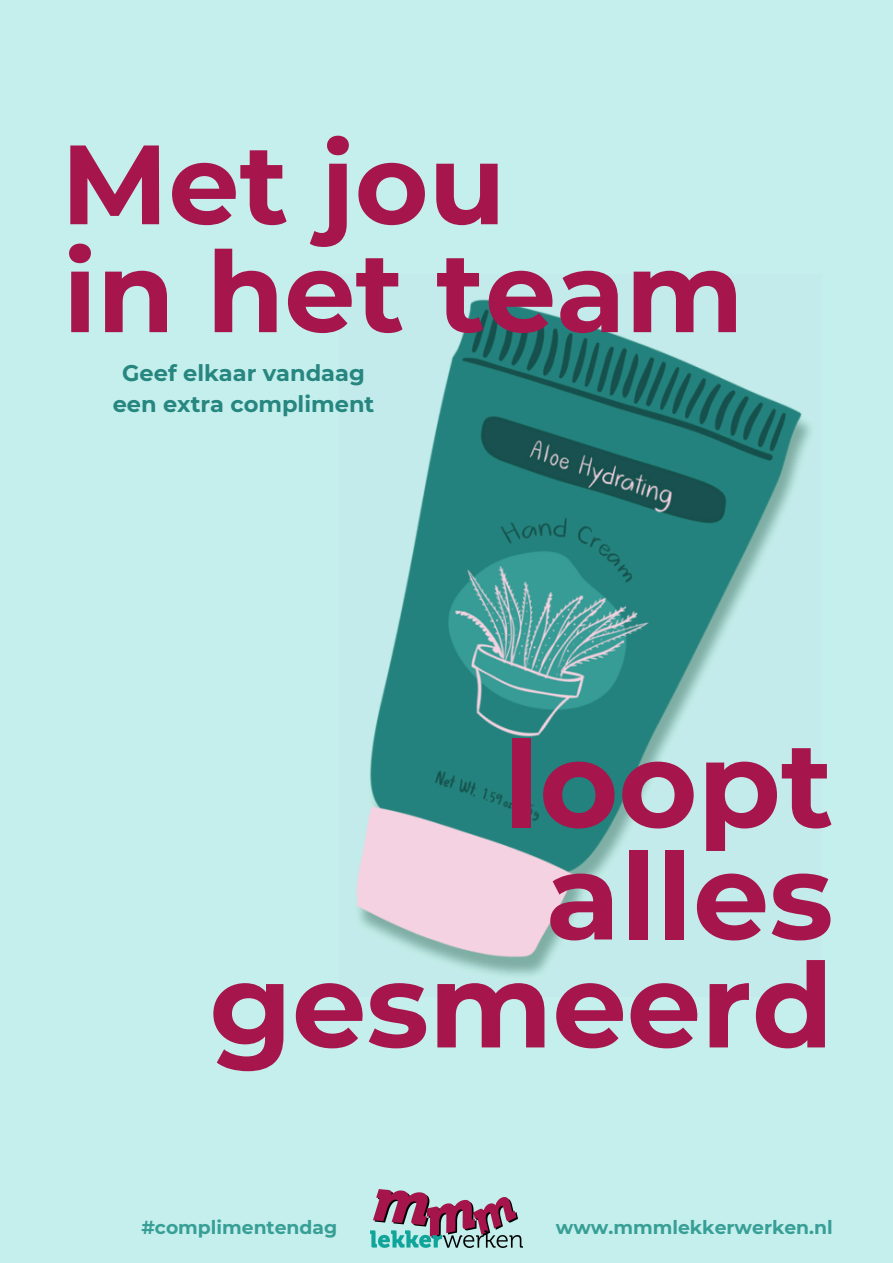
<style>
.page{position:relative;width:893px;height:1263px;background:#c5efec}
.page>*{position:absolute;margin:0;border:0;box-sizing:border-box;transform-origin:0 0}
.t1{font:700 120.75px/111.9px "Montserrat";color:#a6154c;text-align:center}
.t2{font:700 117.75px "Montserrat";color:#a6154c}
.t3{font:700 112.5px "Montserrat";color:#a6154c}
.t4{font:700 22.5px/31.5px "Montserrat";color:#278680;text-align:center}
.t5{font:700 18.75px "Montserrat";color:#389f97}
</style>
<div class="page">
<img style="left:356px;top:299px;width:456px;height:678px">
<img style="left:370px;top:1190px;width:153px;height:57px">
<h1 class="t3" style="left:61px;top:115px;width:446px">Met jou</h1>
<h1 class="t3" style="left:63px;top:223px;width:682px">in het team</h1>
<h2 class="t4" style="left:113px;top:357px;width:263px">Geef elkaar vandaag een extra compliment</h2>
<p class="t1" style="left:503px;top:728px;width:332px">loopt alles</p>
<h1 class="t2" style="left:210px;top:933px;width:625px">gesmeerd</h1>
<h1 class="t5" style="left:141px;top:1215px;width:197px">#complimentendag</h1>
<p class="t5" style="left:556px;top:1215px;width:278px">www.mmmlekkerwerken.nl</p>
</div>
